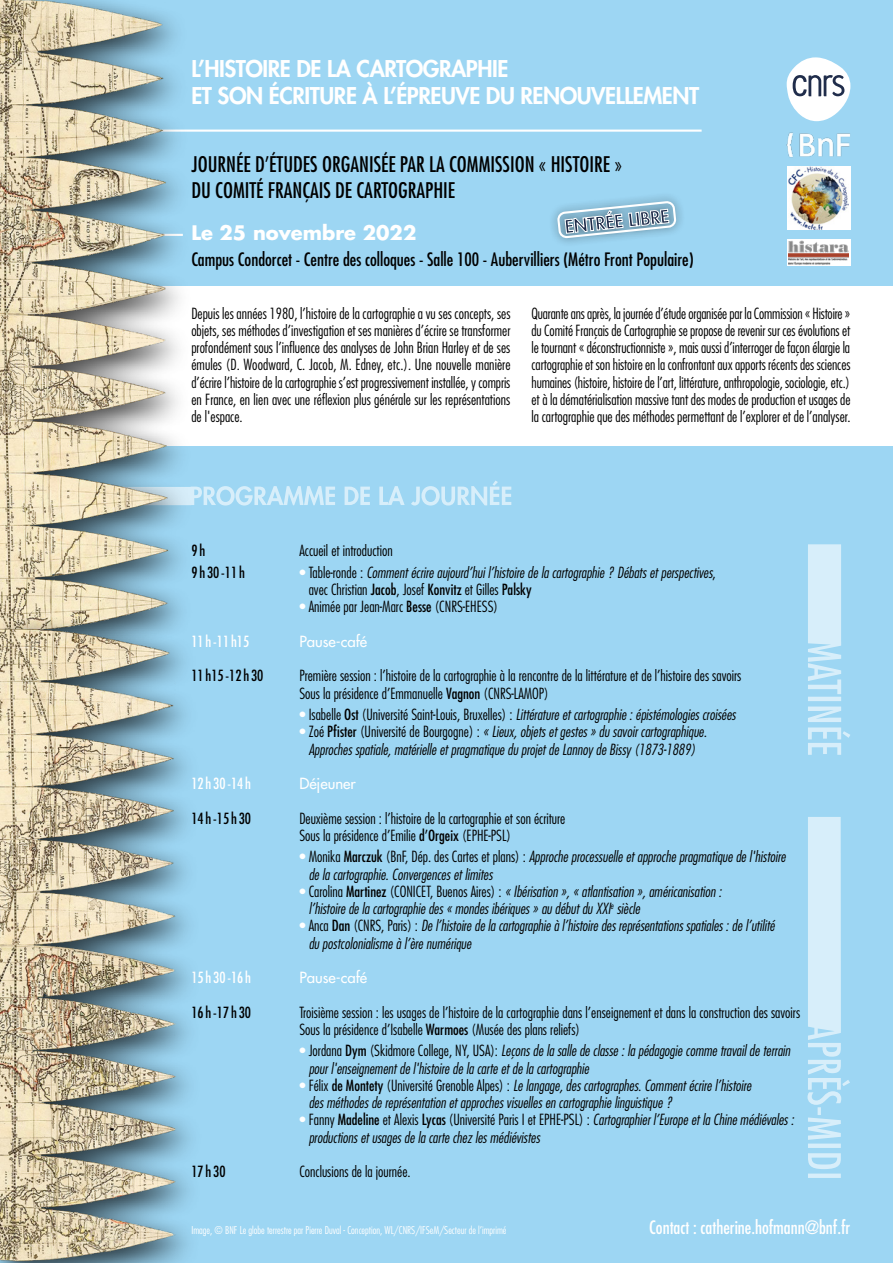
<style>
.page{position:relative;width:893px;height:1263px;background:#9dd6f3}
.page>*{position:absolute;margin:0;border:0;box-sizing:border-box;transform-origin:0 0}
.t1{font:800 22.5px/27px "Futura Std";letter-spacing:-.02em;color:#fff}
.t2{font:condensed 21px/25.2px "Futura Std";color:#000}
.t3{font:700 19.5px "Futura Std";color:#fff}
.t4{font:condensed 18px "Futura Std";color:#000}
.t5{font:condensed 18px "Futura Std";color:#fff}
.t6{font:300 condensed 15px/17.2px "Futura Std";color:#000}
.t7{font:italic 300 condensed 15px/17.2px "Futura Std";color:#000}
.t8{font:500 15px "Futura Std";color:#fff}
.t9{font:condensed 15px "Futura Std";color:#000}
.t10{font:condensed 15px "Futura Std";color:#fff}
.t11{font:condensed 15px "Futura Std";letter-spacing:.065em;color:#fff}
.t12{font:condensed 15px "Futura Std";letter-spacing:.06em;color:#000}
.t13{font:condensed 15px "Futura Std";letter-spacing:.06em;color:#fff}
.t14{font:condensed 15px "Futura Std";letter-spacing:.065em;color:#000}
.t15{font:300 condensed 10.5px "Futura Std";color:#fff}
.s1{font-style:normal;color:#fff}
.s2{font-style:normal}
.s3{font-weight:400;font-style:normal}
.s4{color:#fff}
.s5{font-weight:400}
</style>
<div class="page">
<hr style="left:162px;top:130px;width:540px;height:2px;background:#fff">
<div style="left:0;top:286px;width:893px;height:159px;background:#fff"></div>
<svg style="left:195px;top:480px;width:316px;height:25px"></svg>
<div style="left:0;top:0;width:195px;height:663px;background:#000;opacity:.75"></div>
<img style="left:0;top:0;width:173px;height:614px">
<div style="left:0;top:614px;width:204px;height:649px;background:#000;opacity:.75"></div>
<img style="left:0;top:628px;width:183px;height:635px">
<svg style="left:808px;top:544px;width:42px;height:211px"></svg>
<svg style="left:807px;top:817px;width:43px;height:361px"></svg>
<svg style="left:787px;top:57px;width:63px;height:64px"></svg>
<img style="left:787px;top:132px;width:63px;height:26px">
<div style="left:787px;top:166px;width:63px;height:64px;background:#fff"></div>
<img style="left:789px;top:167px;width:59px;height:63px">
<div style="left:787px;top:239px;width:63px;height:27px;background:#fff"></div>
<img style="left:788px;top:240px;width:61px;height:25px">
<div style="left:549px;top:192px;width:136px;height:55px;background:#000;opacity:.56"></div>
<svg style="left:558px;top:202px;width:118px;height:35px;background:#9cbbcd"></svg>
<h1 class="t1" style="left:191px;top:55px;width:509px">L’HISTOIRE DE LA CARTOGRAPHIE<br>ET SON ÉCRITURE À L’ÉPREUVE DU RENOUVELLEMENT</h1>
<h2 class="t2" style="left:191px;top:152px;width:432px">JOURNÉE D’ÉTUDES ORGANISÉE PAR LA COMMISSION « HISTOIRE »<br>DU COMITÉ FRANÇAIS DE CARTOGRAPHIE</h2>
<h3 class="t3" style="left:191px;top:220px;width:227px">Le 25 novembre 2022</h3>
<p class="t4" style="left:191px;top:249px;width:504px">Campus Condorcet - Centre des colloques - Salle 100 - Aubervilliers (Métro Front Populaire)</p>
<p class="t6" style="left:191px;top:304px;width:321px;text-align:justify">Depuis les années 1980, l’histoire de la cartographie a vu ses concepts, ses objets, ses méthodes d’investigation et ses manières d’écrire se transformer profondément sous l’influence des analyses de John Brian Harley et de ses émules (D. Woodward, C. Jacob, M. Edney, etc.). Une nouvelle manière d’écrire l’histoire de la cartographie s’est progressivement installée, y compris en France, en lien avec une réflexion plus générale sur les représentations de l'espace.</p>
<p class="t6" style="left:531px;top:304px;width:321px;text-align:justify">Quarante ans après, la journée d’étude organisée par la Commission « Histoire » du Comité Français de Cartographie se propose de revenir sur ces évolutions et le tournant « déconstructionniste », mais aussi d’interroger de façon élargie la cartographie et son histoire en la confrontant aux apports récents des sciences humaines (histoire, histoire de l’art, littérature, anthropologie, sociologie, etc.) et à la dématérialisation massive tant des modes de production et usages de la cartographie que des méthodes permettant de l’explorer et de l’analyser.</p>
<p class="t9" style="left:191px;top:542px;width:15px">9h</p>
<p class="t6" style="left:299px;top:542px;width:95px">Accueil et introduction</p>
<p class="t9" style="left:191px;top:563px;width:55px">9h30-11h</p>
<p class="t7" style="left:309px;top:564px;width:408px;text-indent:-9px"><span class="s1">•</span> <span class="s2">Table-ronde :</span> Comment écrire aujourd’hui l’histoire de la cartographie ? Débats et perspectives<span class="s2">, avec Christian</span> <span class="s3">Jacob</span><span class="s2">, Josef</span> <span class="s3">Konvitz</span> <span class="s2">et Gilles</span> <span class="s3">Palsky</span></p>
<p class="t6" style="left:299px;top:598px;width:200px"><span class="s4">•</span> Animée par Jean-Marc <span class="s5">Besse</span> (CNRS-EHESS)</p>
<p class="t10" style="left:191px;top:632px;width:59px">11 h-11 h15</p>
<p class="t8" style="left:299px;top:632px;width:69px">Pause-café</p>
<p class="t9" style="left:191px;top:667px;width:74px">11 h15 -12 h 30</p>
<p class="t6" style="left:299px;top:667px;width:443px">Première session : l’histoire de la cartographie à la rencontre de la littérature et de l’histoire des savoirs<br>Sous la présidence d’Emmanuelle <span class="s5">Vagnon</span> (CNRS-LAMOP)</p>
<p class="t7" style="left:299px;top:706px;width:438px"><span class="s1">•</span> <span class="s2">Isabelle</span> <span class="s3">Ost</span> <span class="s2">(Université Saint-Louis, Bruxelles) :</span> Littérature et cartographie : épistémologies croisées</p>
<p class="t7" style="left:299px;top:724px;width:409px;text-align:center"><span class="s1">•</span> <span class="s2">Zoé</span> <span class="s3">Pfister</span> <span class="s2">(Université de Bourgogne) :</span> « Lieux, objets et gestes » du savoir cartographique.<br>Approches spatiale, matérielle et pragmatique du projet de Lannoy de Bissy (1873-1889)</p>
<p class="t11" style="left:191px;top:774px;width:61px">12h30-14h</p>
<p class="t8" style="left:299px;top:774px;width:58px">Déjeuner</p>
<p class="t12" style="left:191px;top:809px;width:61px">14h-15h30</p>
<p class="t6" style="left:299px;top:809px;width:268px">Deuxième session : l’histoire de la cartographie et son écriture<br>Sous la présidence d’Emilie <span class="s5">d’Orgeix</span> (EPHE-PSL)</p>
<p class="t7" style="left:309px;top:849px;width:479px;text-indent:-9px"><span class="s1">•</span> <span class="s2">Monika</span> <span class="s3">Marczuk</span> <span class="s2">(BnF, Dép. des Cartes et plans) :</span> Approche processuelle et approche pragmatique de l'histoire de la cartographie. Convergences et limites</p>
<p class="t7" style="left:309px;top:883px;width:414px;text-indent:-9px"><span class="s1">•</span> <span class="s2">Carolina</span> <span class="s3">Martinez</span> <span class="s2">(CONICET, Buenos Aires) :</span> « Ibérisation », « atlantisation », américanisation : l’histoire de la cartographie des « mondes ibériques » au début du XXI<sup>e</sup> siècle</p>
<p class="t7" style="left:309px;top:918px;width:467px;text-indent:-9px"><span class="s1">•</span> <span class="s2">Anca</span> <span class="s3">Dan</span> <span class="s2">(CNRS, Paris) :</span> De l’histoire de la cartographie à l’histoire des représentations spatiales : de l’utilité du postcolonialisme à l’ère numérique</p>
<p class="t13" style="left:191px;top:968px;width:61px">15h30-16h</p>
<p class="t8" style="left:299px;top:968px;width:69px">Pause-café</p>
<p class="t14" style="left:191px;top:1003px;width:61px">16h-17h30</p>
<p class="t6" style="left:299px;top:1003px;width:502px">Troisième session : les usages de l’histoire de la cartographie dans l’enseignement et dans la construction des savoirs<br>Sous la présidence d’Isabelle <span class="s5">Warmoes</span> (Musée des plans reliefs)</p>
<p class="t7" style="left:309px;top:1043px;width:483px;text-indent:-9px"><span class="s1">•</span> <span class="s2">Jordana</span> <span class="s3">Dym</span> <span class="s2">(Skidmore College, NY, USA):</span> Leçons de la salle de classe : la pédagogie comme travail de terrain pour l'enseignement de l'histoire de la carte et de la cartographie</p>
<p class="t7" style="left:309px;top:1077px;width:444px;text-indent:-9px"><span class="s1">•</span> <span class="s2">Félix</span> <span class="s3">de Montety</span> <span class="s2">(Université Grenoble Alpes) :</span> Le langage, des cartographes. Comment écrire l’histoire des méthodes de représentation et approches visuelles en cartographie linguistique ?</p>
<p class="t7" style="left:309px;top:1112px;width:487px;text-indent:-9px"><span class="s1">•</span> <span class="s2">Fanny</span> <span class="s3">Madeline</span> <span class="s2">et Alexis</span> <span class="s3">Lycas</span> <span class="s2">(Université Paris I et EPHE-PSL) :</span> Cartographier l’Europe et la Chine médiévales : productions et usages de la carte chez les médiévistes</p>
<p class="t9" style="left:191px;top:1162px;width:36px">17h30</p>
<p class="t6" style="left:299px;top:1163px;width:113px">Conclusions de la journée.</p>
<p class="t15" style="left:191px;top:1224px;width:317px">Image, © BNF Le globe terrestre par Pierre Duval - Conception, WL/CNRS/IFSeM/Secteur de l’imprimé</p>
<p class="t5" style="left:649px;top:1216px;width:203px">Contact : catherine.hofmann@bnf.fr</p>
</div>
